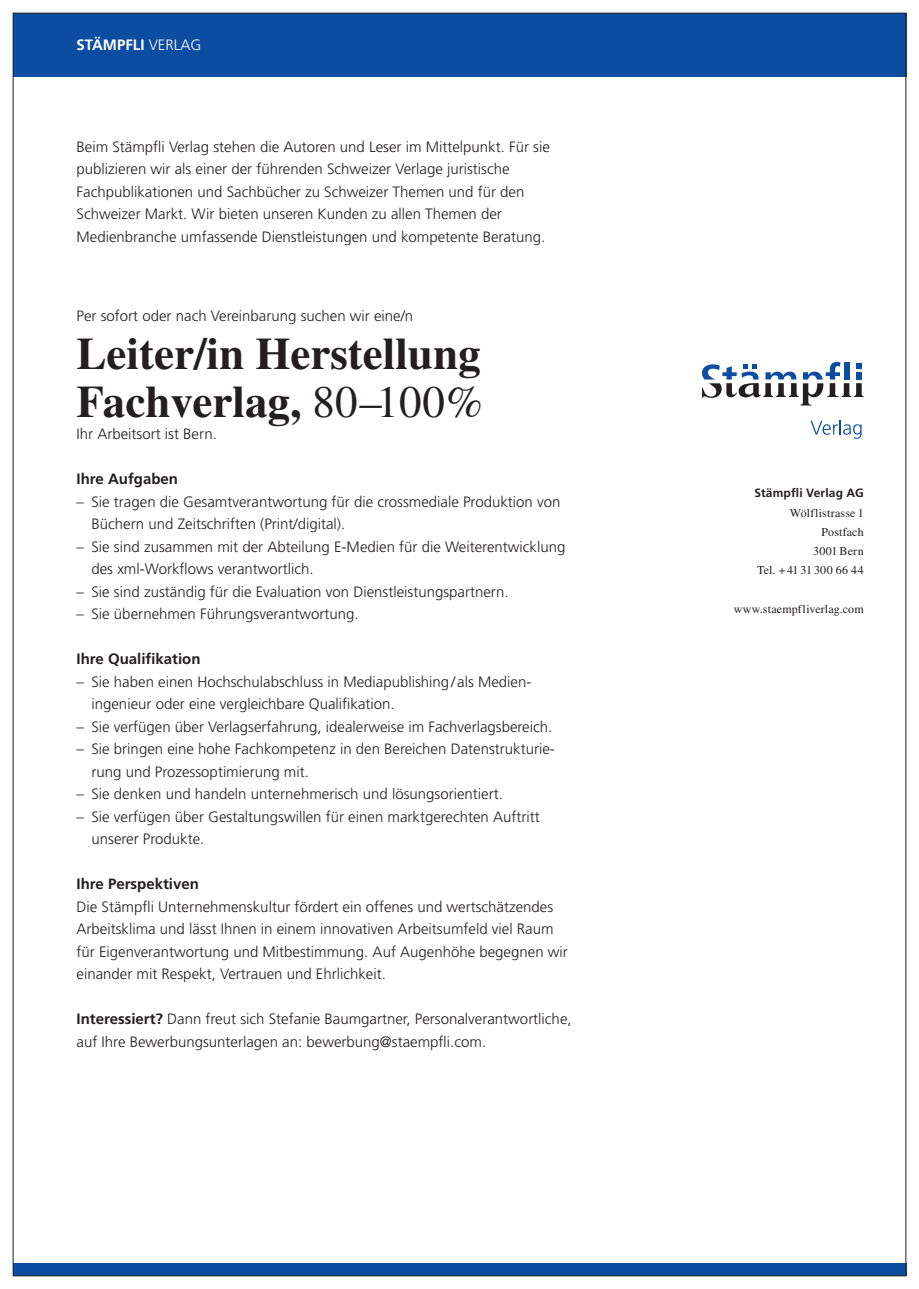
<style>
.page{position:relative;width:919px;height:1289px;background:#fff}
.page>*{position:absolute;margin:0;border:0;box-sizing:border-box;transform-origin:0 0}
.t1{font:700 45px/48px "Times LT Std";color:#231f20}
.t2{font:300 15px/22.5px "Frutiger LT Std";color:#231f20}
.t3{font:700 15px "Frutiger LT Std";color:#231f20}
.t4{font:700 15px "Frutiger LT Std";color:#fff}
.t5{font:12px/19.2px "Times LT Std";letter-spacing:.01em;color:#231f20;text-align:right}
.t6{font:700 12px "Frutiger LT Std";letter-spacing:.01em;color:#231f20}
.s1{font-weight:300}
.s2{font-weight:400}
.s3{font-weight:700}
</style>
<div class="page">
<div style="left:13px;top:13px;width:893px;height:64px;background:#0d4da1"></div>
<div style="left:13px;top:1263px;width:893px;height:13px;background:#0d4da1"></div>
<svg style="left:702px;top:362px;width:161px;height:43px"></svg>
<svg style="left:810px;top:420px;width:51px;height:19px"></svg>
<p class="t4" style="left:77px;top:36px;width:126px">STÄMPFLI <span class="s1">VERLAG</span></p>
<p class="t2" style="left:77px;top:135px;width:475px">Beim Stämpfli Verlag stehen die Autoren und Leser im Mittelpunkt. Für sie publizieren wir als einer der führenden Schweizer Verlage juristische Fachpublikationen und Sachbücher zu Schweizer Themen und für den Schweizer Markt. Wir bieten unseren Kunden zu allen Themen der Medienbranche umfassende Dienstleistungen und kompetente Beratung.</p>
<p class="t2" style="left:77px;top:304px;width:338px">Per sofort oder nach Vereinbarung suchen wir eine/n</p>
<h1 class="t1" style="left:77px;top:328px;width:408px">Leiter/in Herstellung<br>Fachverlag, <span class="s2">80–100%</span></h1>
<p class="t2" style="left:77px;top:423px;width:142px">Ihr Arbeitsort ist Bern.</p>
<p class="t3" style="left:77px;top:470px;width:103px">Ihre Aufgaben</p>
<p class="t2" style="left:91px;top:490px;width:470px;text-indent:-15px">– Sie tragen die Gesamtverantwortung für die crossmediale Produktion von<br>Büchern und Zeitschriften (Print/digital).</p>
<p class="t2" style="left:91px;top:535px;width:475px;text-indent:-15px">– Sie sind zusammen mit der Abteilung E-Medien für die Weiterentwicklung des xml-Workflows verantwortlich.</p>
<p class="t2" style="left:77px;top:580px;width:433px">– Sie sind zuständig für die Evaluation von Dienstleistungspartnern.</p>
<p class="t2" style="left:77px;top:603px;width:283px">– Sie übernehmen Führungsverantwortung.</p>
<p class="t3" style="left:77px;top:650px;width:125px">Ihre Qualifikation</p>
<p class="t2" style="left:91px;top:670px;width:440px;text-indent:-15px">– Sie haben einen Hochschulabschluss in Mediapublishing/als Medien&shy;ingenieur oder eine vergleichbare Qualifikation.</p>
<p class="t2" style="left:77px;top:715px;width:477px">– Sie verfügen über Verlagserfahrung, idealerweise im Fachverlagsbereich.</p>
<p class="t2" style="left:91px;top:738px;width:465px;text-indent:-15px">– Sie bringen eine hohe Fachkompetenz in den Bereichen Datenstrukturie&shy;rung und Prozessoptimierung mit.</p>
<p class="t2" style="left:77px;top:783px;width:428px">– Sie denken und handeln unternehmerisch und lösungsorientiert.</p>
<p class="t2" style="left:91px;top:805px;width:450px;text-indent:-15px">– Sie verfügen über Gestaltungswillen für einen marktgerechten Auftritt unserer Produkte.</p>
<p class="t3" style="left:77px;top:875px;width:124px">Ihre Perspektiven</p>
<p class="t2" style="left:77px;top:895px;width:492px">Die Stämpfli Unternehmenskultur fördert ein offenes und wertschätzendes Arbeitsklima und lässt Ihnen in einem innovativen Arbeitsumfeld viel Raum für Eigenverantwortung und Mitbestimmung. Auf Augenhöhe begegnen wir einander mit Respekt, Vertrauen und Ehrlichkeit.</p>
<p class="t2" style="left:77px;top:1008px;width:496px"><span class="s3">Interessiert?</span> Dann freut sich Stefanie Baumgartner, Personalverantwortliche, auf Ihre Bewerbungsunterlagen an: bewerbung@staempfli.com.</p>
<p class="t6" style="left:754px;top:486px;width:111px">Stämpfli Verlag AG</p>
<p class="t5" style="left:757px;top:503px;width:108px">Wölflistrasse 1<br>Postfach<br>3001 Bern<br>Tel. +41 31 300 66 44</p>
<p class="t5" style="left:733px;top:599px;width:131px">www.staempfliverlag.com</p>
</div>
